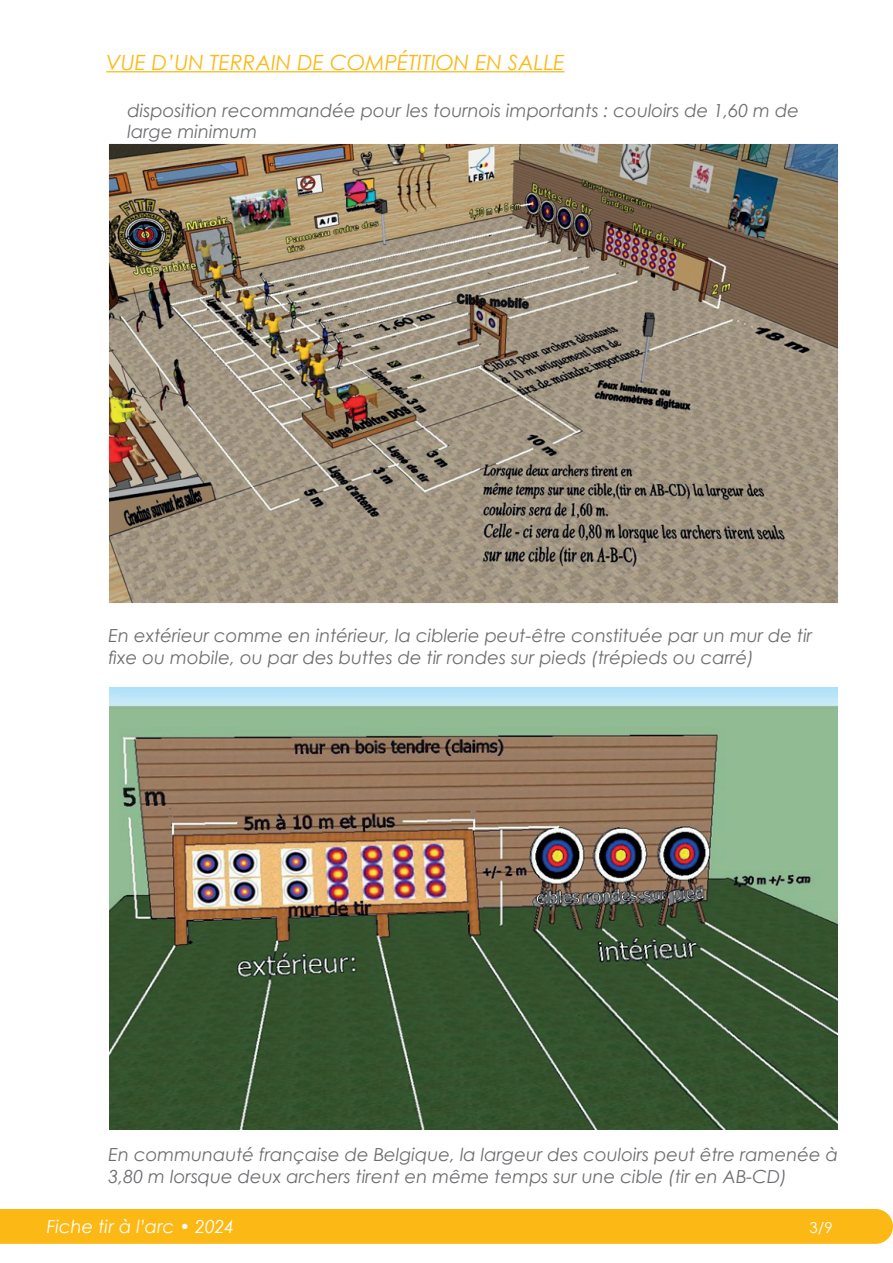
<style>
.page{position:relative;width:893px;height:1263px;background:#fff}
.page>*{position:absolute;margin:0;border:0;box-sizing:border-box;transform-origin:0 0}
.t1{font:italic 21px "Century Gothic";color:#fcb814}
.t2{font:italic 18px/21.6px "Century Gothic";color:#6c6d70}
.t3{font:italic 18px "Century Gothic";color:#fff}
.t4{font:15px "Century Gothic";color:#fff}
</style>
<div class="page">
<div style="left:0;top:1209px;width:893px;height:35px;background:#fcb814"></div>
<hr style="left:106px;top:71px;width:459px;height:1px;background:#fcb814">
<img style="left:108px;top:144px;width:731px;height:459px">
<img style="left:109px;top:687px;width:729px;height:443px">
<p class="t1" style="left:106px;top:47px;width:460px">VUE D’UN TERRAIN DE COMPÉTITION EN SALLE</p>
<p class="t2" style="left:128px;top:99px;width:673px">disposition recommandée pour les tournois importants : couloirs de 1,60 m de large minimum</p>
<p class="t2" style="left:108px;top:625px;width:705px">En extérieur comme en intérieur, la ciblerie peut-être constituée par un mur de tir fixe ou mobile, ou par des buttes de tir rondes sur pieds (trépieds ou carré)</p>
<p class="t2" style="left:108px;top:1143px;width:731px">En communauté française de Belgique, la largeur des couloirs peut être ramenée à<br>3,80 m lorsque deux archers tirent en même temps sur une cible (tir en AB-CD)</p>
<p class="t3" style="left:47px;top:1214px;width:189px">Fiche tir à l’arc • 2024</p>
<p class="t4" style="left:809px;top:1217px;width:25px">3/9</p>
</div>
